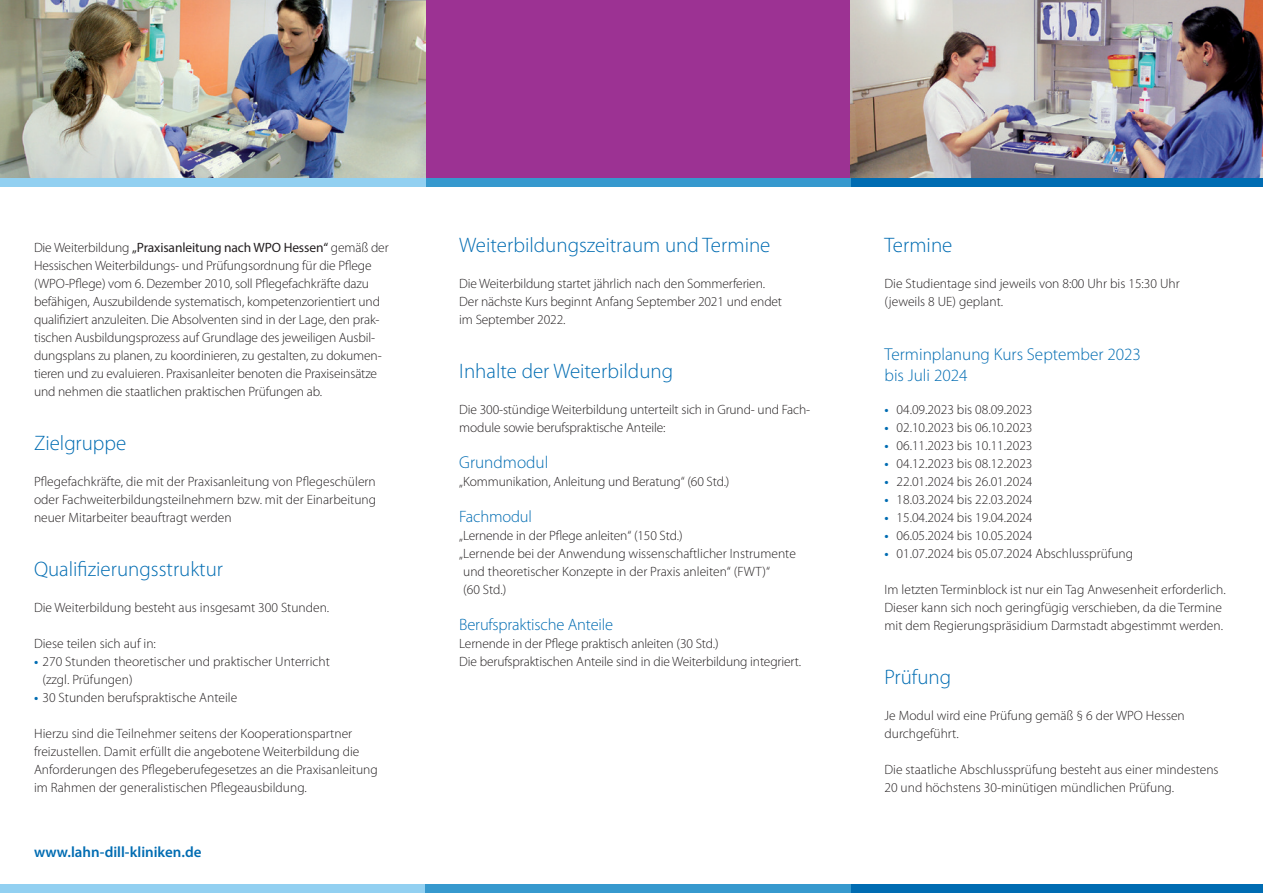
<style>
.page{position:relative;width:1263px;height:893px;background:#fff}
.page>*{position:absolute;margin:0;border:0;box-sizing:border-box;transform-origin:0 0}
.Headline{font:300 21px "Myriad Pro";color:#006cb2}
.Subhead{font:300 17.25px/20.7px "Myriad Pro";color:#006cb2}
.Subhead-2{font:300 16.5px "Myriad Pro";letter-spacing:-.01em;color:#006cb2}
.t1{font:600 15px "Myriad Pro";color:#006cb2}
.Fließtext{font:300 13.5px/18px "Myriad Pro";color:#231f20}
.s1{font-weight:400}
.s2{font-weight:600;color:#006cb2}
</style>
<div class="page">
<div style="left:425px;top:0;width:425px;height:186px;background:#9c3293"></div>
<img style="left:850px;top:0;width:413px;height:178px">
<div style="left:850px;top:178px;width:413px;height:9px;background:#006cb2"></div>
<div style="left:425px;top:178px;width:425px;height:9px;background:#3699ce"></div>
<div style="left:0;top:884px;width:425px;height:9px;background:#92d0f1"></div>
<div style="left:849px;top:884px;width:414px;height:9px;background:#006cb2"></div>
<div style="left:425px;top:884px;width:425px;height:9px;background:#3699ce"></div>
<img style="left:0;top:0;width:425px;height:178px">
<div style="left:0;top:178px;width:425px;height:9px;background:#92d0f1"></div>
<p class="Fließtext" style="left:34px;top:238px;width:356px">Die Weiterbildung <span class="s1">„Praxisanleitung nach WPO Hessen“</span> gemäß der Hessischen Weiterbildungs- und Prüfungsordnung für die Pflege (WPO-Pflege) vom 6. Dezember 2010, soll Pflegefachkräfte dazu befähigen, Auszubildende systematisch, kompetenzorientiert und qualifiziert anzuleiten. Die Absolventen sind in der Lage, den prak&shy;tischen Ausbildungsprozess auf Grundlage des jeweiligen Ausbil&shy;dungsplans zu planen, zu koordinieren, zu gestalten, zu dokumen&shy;tieren und zu evaluieren. Praxisanleiter benoten die Praxiseinsätze und nehmen die staatlichen praktischen Prüfungen ab.</p>
<p class="Headline" style="left:34px;top:430px;width:94px">Zielgruppe</p>
<p class="Fließtext" style="left:34px;top:472px;width:344px;text-align:justify">Pflegefachkräfte, die mit der Praxisanleitung von Pflegeschülern oder Fachweiterbildungsteilnehmern bzw. mit der Einarbeitung neuer Mitarbeiter beauftragt werden</p>
<p class="Headline" style="left:34px;top:556px;width:191px">Qualifizierungsstruktur</p>
<p class="Fließtext" style="left:34px;top:598px;width:297px">Die Weiterbildung besteht aus insgesamt 300 Stunden.</p>
<p class="Fließtext" style="left:34px;top:634px;width:123px">Diese teilen sich auf in:</p>
<p class="Fließtext" style="left:43px;top:652px;width:289px;text-indent:-9px"><span class="s2">•</span> 270 Stunden theoretischer und praktischer Unterricht (zzgl. Prüfungen)</p>
<p class="Fließtext" style="left:34px;top:688px;width:205px"><span class="s2">•</span> 30 Stunden berufspraktische Anteile</p>
<p class="Fließtext" style="left:34px;top:724px;width:345px">Hierzu sind die Teilnehmer seitens der Kooperationspartner freizustellen. Damit erfüllt die angebotene Weiterbildung die Anforderungen des Pflegeberufegesetzes an die Praxisanleitung im Rahmen der generalistischen Pflegeausbildung.</p>
<p class="t1" style="left:34px;top:843px;width:169px">www.lahn-dill-kliniken.de</p>
<p class="Headline" style="left:459px;top:232px;width:313px">Weiterbildungszeitraum und Termine</p>
<p class="Fließtext" style="left:459px;top:274px;width:307px">Die Weiterbildung startet jährlich nach den Sommerferien.</p>
<p class="Fließtext" style="left:459px;top:292px;width:324px">Der nächste Kurs beginnt Anfang September 2021 und endet im September 2022.</p>
<p class="Headline" style="left:459px;top:358px;width:215px">Inhalte der Weiterbildung</p>
<p class="Fließtext" style="left:459px;top:400px;width:352px">Die 300-stündige Weiterbildung unterteilt sich in Grund- und Fach&shy;module sowie berufspraktische Anteile:</p>
<p class="Subhead" style="left:459px;top:452px;width:91px">Grundmodul</p>
<p class="Fließtext" style="left:459px;top:472px;width:272px">„Kommunikation, Anleitung und Beratung“ (60 Std.)</p>
<p class="Subhead-2" style="left:459px;top:507px;width:74px">Fachmodul</p>
<p class="Fließtext" style="left:459px;top:526px;width:225px">„Lernende in der Pflege anleiten“ (150 Std.)</p>
<p class="Fließtext" style="left:459px;top:544px;width:338px">„Lernende bei der Anwendung wissenschaftlicher Instrumente und theoretischer Konzepte in der Praxis anleiten“ (FWT)“<br>(60 Std.)</p>
<p class="Subhead-2" style="left:459px;top:615px;width:155px">Berufspraktische Anteile</p>
<p class="Fließtext" style="left:459px;top:634px;width:261px">Lernende in der Pflege praktisch anleiten (30 Std.)</p>
<p class="Fließtext" style="left:459px;top:652px;width:343px">Die berufspraktischen Anteile sind in die Weiterbildung integriert.</p>
<p class="Headline" style="left:884px;top:232px;width:69px">Termine</p>
<p class="Fließtext" style="left:884px;top:274px;width:297px">Die Studientage sind jeweils von 8:00 Uhr bis 15:30 Uhr</p>
<p class="Fließtext" style="left:884px;top:292px;width:120px">(jeweils 8 UE) geplant.</p>
<p class="Subhead" style="left:884px;top:344px;width:258px">Terminplanung Kurs September 2023 bis Juli 2024</p>
<p class="Fließtext" style="left:884px;top:400px;width:150px"><span class="s2">•</span> 04.09.2023 bis 08.09.2023</p>
<p class="Fließtext" style="left:884px;top:418px;width:150px"><span class="s2">•</span> 02.10.2023 bis 06.10.2023</p>
<p class="Fließtext" style="left:884px;top:436px;width:150px"><span class="s2">•</span> 06.11.2023 bis 10.11.2023</p>
<p class="Fließtext" style="left:884px;top:454px;width:150px"><span class="s2">•</span> 04.12.2023 bis 08.12.2023</p>
<p class="Fließtext" style="left:884px;top:472px;width:150px"><span class="s2">•</span> 22.01.2024 bis 26.01.2024</p>
<p class="Fließtext" style="left:884px;top:490px;width:150px"><span class="s2">•</span> 18.03.2024 bis 22.03.2024</p>
<p class="Fließtext" style="left:884px;top:508px;width:150px"><span class="s2">•</span> 15.04.2024 bis 19.04.2024</p>
<p class="Fließtext" style="left:884px;top:526px;width:150px"><span class="s2">•</span> 06.05.2024 bis 10.05.2024</p>
<p class="Fließtext" style="left:884px;top:544px;width:250px"><span class="s2">•</span> 01.07.2024 bis 05.07.2024 Abschlussprüfung</p>
<p class="Fließtext" style="left:884px;top:580px;width:343px">Im letzten Terminblock ist nur ein Tag Anwesenheit erforderlich.<br>Dieser kann sich noch geringfügig verschieben, da die Termine mit dem Regierungspräsidium Darmstadt abgestimmt werden.</p>
<p class="Headline" style="left:884px;top:664px;width:68px">Prüfung</p>
<p class="Fließtext" style="left:884px;top:706px;width:302px">Je Modul wird eine Prüfung gemäß § 6 der WPO Hessen durchgeführt.</p>
<p class="Fließtext" style="left:884px;top:760px;width:336px">Die staatliche Abschlussprüfung besteht aus einer mindestens</p>
<p class="Fließtext" style="left:884px;top:778px;width:291px">20 und höchstens 30-minütigen mündlichen Prüfung.</p>
</div>
